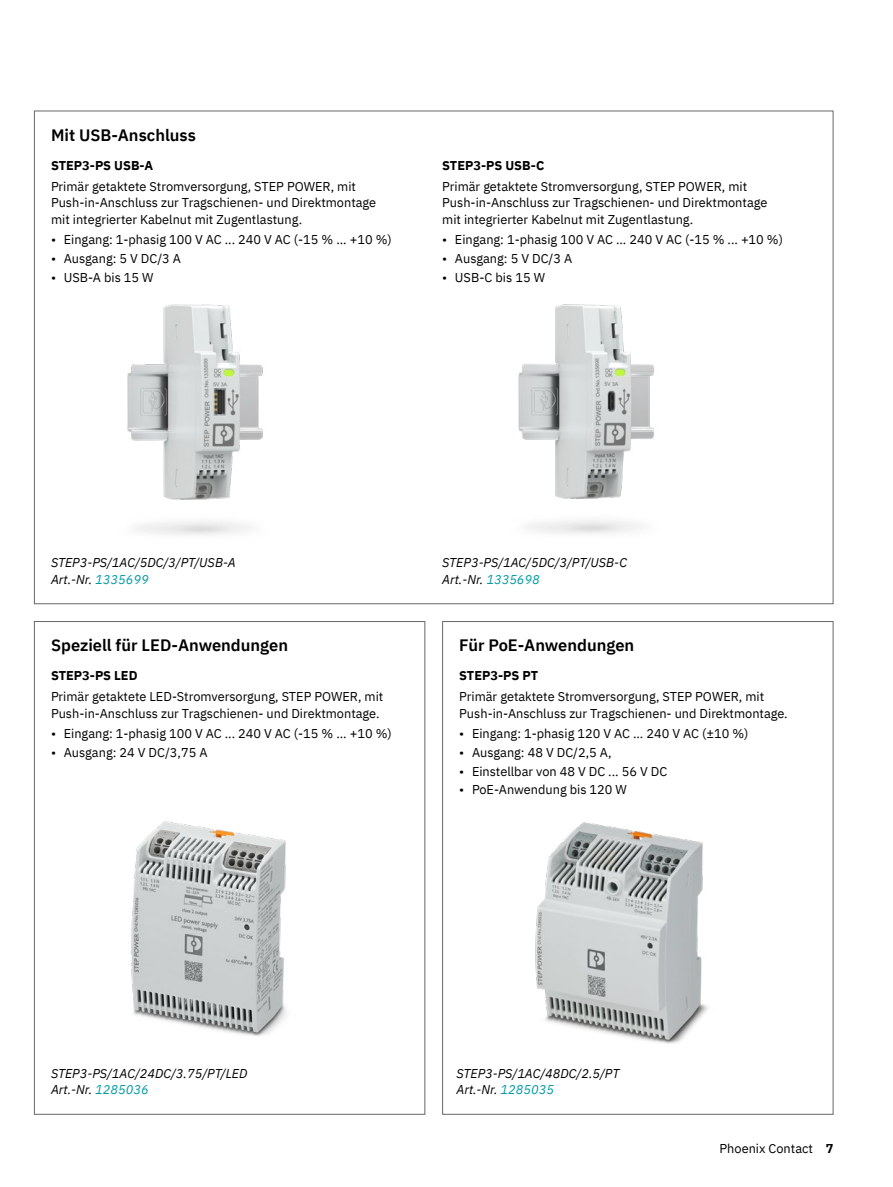
<style>
.page{position:relative;width:893px;height:1187px;background:#fff}
.page>*{position:absolute;margin:0;border:0;box-sizing:border-box;transform-origin:0 0}
.t1{font:16.5px "IBM Plex Sans Sm Bld";color:#000}
.t2{font:12.75px/16.5px "IBM Plex Sans";color:#000}
.t3{font:italic 12.75px/16.5px "IBM Plex Sans";color:#000}
.t4{font:700 12.75px "IBM Plex Sans";color:#000}
.s1{color:#009ba3}
.s2{font-weight:700}
</style>
<div class="page">
<img style="left:127px;top:304px;width:136px;height:231px">
<img style="left:518px;top:304px;width:136px;height:230px">
<img style="left:131px;top:821px;width:156px;height:215px">
<img style="left:535px;top:822px;width:173px;height:222px">
<p class="t1" style="left:51px;top:122px;width:146px">Mit USB-Anschluss</p>
<p class="t4" style="left:51px;top:155px;width:104px">STEP3-PS USB-A</p>
<p class="t2" style="left:51px;top:177px;width:327px">Primär getaktete Stromversorgung, STEP POWER, mit<br>Push-in-Anschluss zur Tragschienen- und Direktmontage mit integrierter Kabelnut mit Zugentlastung.</p>
<p class="t2" style="left:51px;top:230px;width:342px">• Eingang: 1-phasig 100 V AC ... 240 V AC (-15 % ... +10 %)</p>
<p class="t2" style="left:51px;top:249px;width:132px">• Ausgang: 5 V DC/3 A</p>
<p class="t2" style="left:51px;top:268px;width:104px">• USB-A bis 15 W</p>
<p class="t4" style="left:442px;top:155px;width:104px">STEP3-PS USB-C</p>
<p class="t2" style="left:442px;top:177px;width:327px">Primär getaktete Stromversorgung, STEP POWER, mit<br>Push-in-Anschluss zur Tragschienen- und Direktmontage mit integrierter Kabelnut mit Zugentlastung.</p>
<p class="t2" style="left:442px;top:230px;width:342px">• Eingang: 1-phasig 100 V AC ... 240 V AC (-15 % ... +10 %)</p>
<p class="t2" style="left:442px;top:249px;width:132px">• Ausgang: 5 V DC/3 A</p>
<p class="t2" style="left:442px;top:268px;width:104px">• USB-C bis 15 W</p>
<p class="t3" style="left:51px;top:553px;width:186px">STEP3-PS/1AC/5DC/3/PT/USB-A<br>Art.-Nr. <span class="s1">1335699</span></p>
<p class="t3" style="left:442px;top:553px;width:186px">STEP3-PS/1AC/5DC/3/PT/USB-C<br>Art.-Nr. <span class="s1">1335698</span></p>
<p class="t1" style="left:51px;top:632px;width:239px">Speziell für LED-Anwendungen</p>
<p class="t4" style="left:51px;top:665px;width:88px">STEP3-PS LED</p>
<p class="t2" style="left:51px;top:687px;width:334px">Primär getaktete LED-Stromversorgung, STEP POWER, mit<br>Push-in-Anschluss zur Tragschienen- und Direktmontage.</p>
<p class="t2" style="left:51px;top:724px;width:342px">• Eingang: 1-phasig 100 V AC ... 240 V AC (-15 % ... +10 %)</p>
<p class="t2" style="left:51px;top:743px;width:158px">• Ausgang: 24 V DC/3,75 A</p>
<p class="t1" style="left:459px;top:632px;width:177px">Für PoE-Anwendungen</p>
<p class="t4" style="left:459px;top:665px;width:81px">STEP3-PS PT</p>
<p class="t2" style="left:459px;top:687px;width:330px">Primär getaktete Stromversorgung, STEP POWER, mit<br>Push-in-Anschluss zur Tragschienen- und Direktmontage.</p>
<p class="t2" style="left:459px;top:724px;width:291px">• Eingang: 1-phasig 120 V AC ... 240 V AC (±10 %)</p>
<p class="t2" style="left:459px;top:743px;width:154px">• Ausgang: 48 V DC/2,5 A,</p>
<p class="t2" style="left:459px;top:761px;width:210px">• Einstellbar von 48 V DC ... 56 V DC</p>
<p class="t2" style="left:459px;top:780px;width:169px">• PoE-Anwendung bis 120 W</p>
<p class="t3" style="left:51px;top:1063px;width:198px">STEP3-PS/1AC/24DC/3.75/PT/LED<br>Art.-Nr. <span class="s1">1285036</span></p>
<p class="t3" style="left:456px;top:1063px;width:165px">STEP3-PS/1AC/48DC/2.5/PT<br>Art.-Nr. <span class="s1">1285035</span></p>
<p class="t2" style="left:719px;top:1138px;width:115px">Phoenix Contact <span class="s2">7</span></p>
</div>
